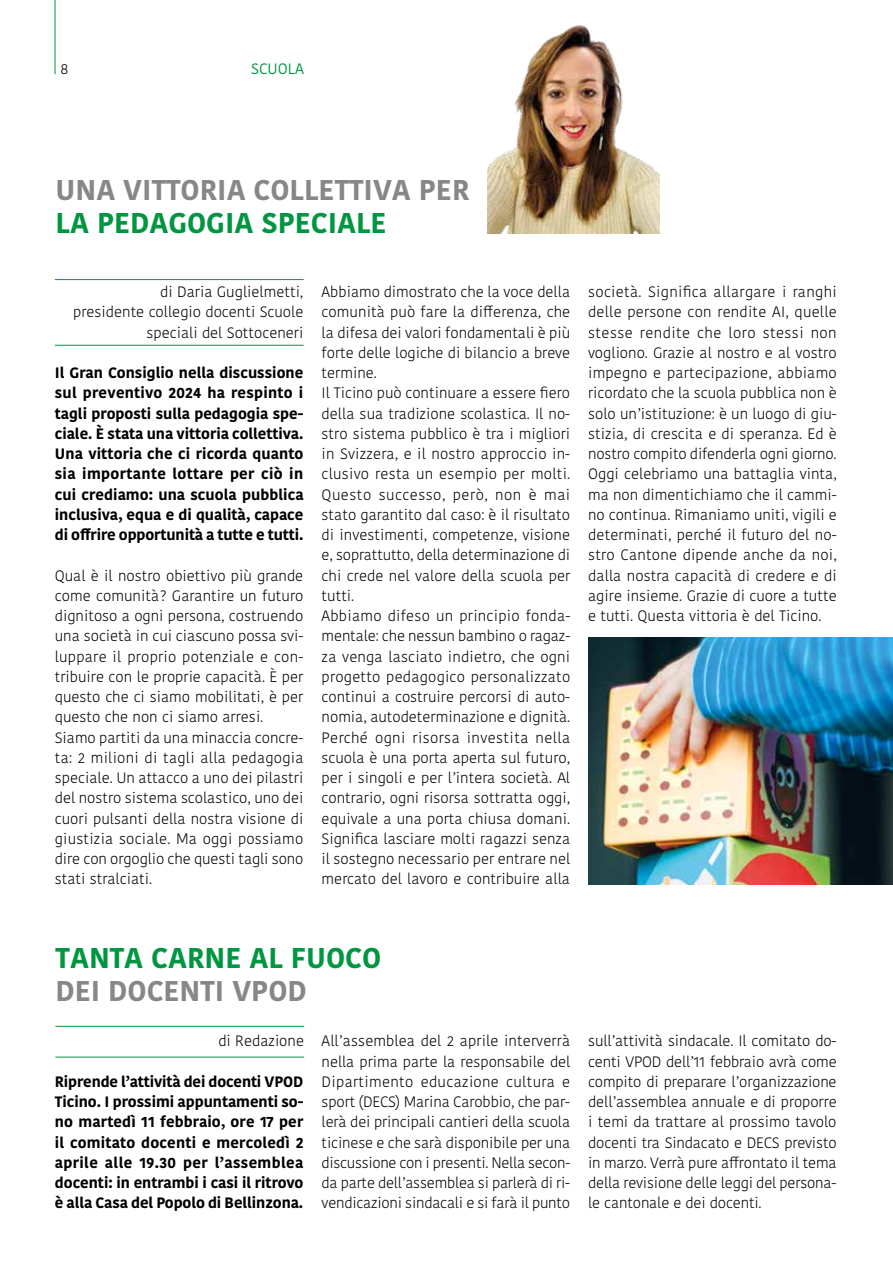
<style>
.page{position:relative;width:893px;height:1263px;background:#fff}
.page>*{position:absolute;margin:0;border:0;box-sizing:border-box;transform-origin:0 0}
.t1{font:700 28.5px "Kohinoor Bangla";color:#878787}
.t2{font:700 28.5px "Kohinoor Bangla";color:#009641}
.t3{font:300 15px/20.2px "Kohinoor Bangla";color:#000;text-align:justify}
.t4{font:700 15px/20.2px "Kohinoor Bangla";letter-spacing:-.005em;color:#000;text-align:justify}
.t5{font:15px "Kohinoor Bangla";color:#009641}
</style>
<div class="page">
<hr style="left:55px;top:0;width:1px;height:74px;background:#009641">
<hr style="left:55px;top:279px;width:249px;height:1px;background:#009641">
<hr style="left:55px;top:1026px;width:249px;height:1px;background:#009641">
<hr style="left:55px;top:345px;width:249px;height:1px;background:#009641">
<hr style="left:55px;top:1057px;width:249px;height:1px;background:#009641">
<img style="left:589px;top:637px;width:304px;height:247px">
<img style="left:488px;top:25px;width:172px;height:208px">
<p class="t3" style="left:60px;top:59px;width:9px">8</p>
<p class="t5" style="left:251px;top:57px;width:54px">SCUOLA</p>
<h1 class="t1" style="left:56px;top:165px;width:415px">UNA VITTORIA COLLETTIVA PER</h1>
<h1 class="t2" style="left:56px;top:198px;width:333px">LA PEDAGOGIA SPECIALE</h1>
<p class="t3" style="left:73px;top:281px;width:232px;text-align:right">di Daria Guglielmetti,<br>presidente collegio docenti Scuole speciali del Sottoceneri</p>
<p class="t4" style="left:55px;top:362px;width:250px">Il Gran Consiglio nella discussione sul preventivo 2024 ha respinto i tagli proposti sulla pedagogia spe&shy;ciale. È stata una vittoria collettiva.<br>Una vittoria che ci ricorda quanto sia importante lottare per ciò in cui crediamo: una scuola pubblica inclusiva, equa e di qualità, capace di offrire opportunità a tutte e tutti.</p>
<p class="t3" style="left:55px;top:565px;width:250px;text-align:left">Qual è il nostro obiettivo più grande come comunità? Garantire un futuro dignitoso a ogni persona, costruendo una società in cui ciascuno possa svi&shy;luppare il proprio potenziale e con&shy;tribuire con le proprie capacità. È per questo che ci siamo mobilitati, è per questo che non ci siamo arresi.<br>Siamo partiti da una minaccia concre&shy;ta: 2 milioni di tagli alla pedagogia speciale. Un attacco a uno dei pilastri del nostro sistema scolastico, uno dei cuori pulsanti della nostra visione di giustizia sociale. Ma oggi possiamo dire con orgoglio che questi tagli sono stati stralciati.</p>
<p class="t3" style="left:322px;top:281px;width:250px;text-align:left">Abbiamo dimostrato che la voce della comunità può fare la differenza, che la difesa dei valori fondamentali è più forte delle logiche di bilancio a breve termine.<br>Il Ticino può continuare a essere fiero della sua tradizione scolastica. Il no&shy;stro sistema pubblico è tra i migliori in Svizzera, e il nostro approccio in&shy;clusivo resta un esempio per molti.<br>Questo successo, però, non è mai stato garantito dal caso: è il risultato di investimenti, competenze, visione e, soprattutto, della determinazione di chi crede nel valore della scuola per tutti.<br>Abbiamo difeso un principio fonda&shy;mentale: che nessun bambino o ragaz&shy;za venga lasciato indietro, che ogni progetto pedagogico personalizzato continui a costruire percorsi di auto&shy;nomia, autodeterminazione e dignità.<br>Perché ogni risorsa investita nella scuola è una porta aperta sul futuro, per i singoli e per l’intera società. Al contrario, ogni risorsa sottratta oggi, equivale a una porta chiusa domani.<br>Significa lasciare molti ragazzi senza il sostegno necessario per entrare nel mercato del lavoro e contribuire alla</p>
<p class="t3" style="left:588px;top:281px;width:250px">società. Significa allargare i ranghi delle persone con rendite AI, quelle stesse rendite che loro stessi non vogliono. Grazie al nostro e al vostro impegno e partecipazione, abbiamo ricordato che la scuola pubblica non è solo un’istituzione: è un luogo di giu&shy;stizia, di crescita e di speranza. Ed è nostro compito difenderla ogni giorno.<br>Oggi celebriamo una battaglia vinta, ma non dimentichiamo che il cammi&shy;no continua. Rimaniamo uniti, vigili e determinati, perché il futuro del no&shy;stro Cantone dipende anche da noi, dalla nostra capacità di credere e di agire insieme. Grazie di cuore a tutte e tutti. Questa vittoria è del Ticino.</p>
<h1 class="t2" style="left:56px;top:932px;width:327px">TANTA CARNE AL FUOCO</h1>
<h1 class="t1" style="left:56px;top:965px;width:253px">DEI DOCENTI VPOD</h1>
<p class="t3" style="left:218px;top:1031px;width:87px">di Redazione</p>
<p class="t4" style="left:55px;top:1071px;width:250px">Riprende l’attività dei docenti VPOD Ticino. I prossimi appuntamenti so&shy;no martedì 11 febbraio, ore 17 per il comitato docenti e mercoledì 2 aprile alle 19.30 per l’assemblea docenti: in entrambi i casi il ritrovo è alla Casa del Popolo di Bellinzona.</p>
<p class="t3" style="left:322px;top:1031px;width:250px">All’assemblea del 2 aprile interverrà nella prima parte la responsabile del Dipartimento educazione cultura e sport (DECS) Marina Carobbio, che par&shy;lerà dei principali cantieri della scuola ticinese e che sarà disponibile per una discussione con i presenti. Nella secon&shy;da parte dell’assemblea si parlerà di ri&shy;vendicazioni sindacali e si farà il punto</p>
<p class="t3" style="left:588px;top:1031px;width:250px">sull’attività sindacale. Il comitato do&shy;centi VPOD dell’11 febbraio avrà come compito di preparare l’organizzazione dell’assemblea annuale e di proporre i temi da trattare al prossimo tavolo docenti tra Sindacato e DECS previsto in marzo. Verrà pure affrontato il tema della revisione delle leggi del persona&shy;le cantonale e dei docenti.</p>
</div>
